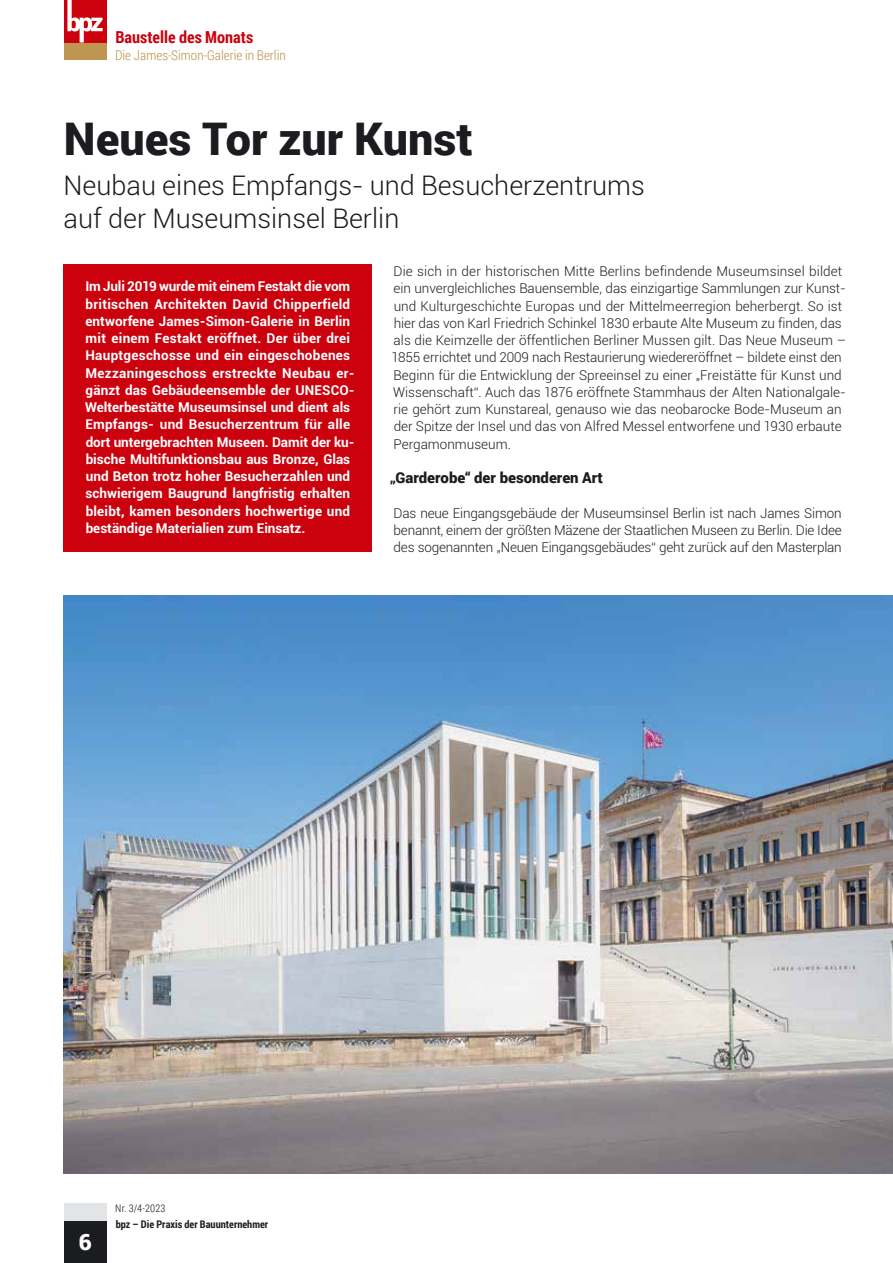
<style>
.page{position:relative;width:893px;height:1263px;background:#fff}
.page>*{position:absolute;margin:0;border:0;box-sizing:border-box;transform-origin:0 0}
.t1{font:900 45px "Roboto";color:#1b1c20}
.t2{font:300 27px/33px "Roboto";color:#1b1c20}
.t3{font:900 22.5px "Roboto";color:#fff}
.t4{font:700 16.5px "Roboto Condensed";color:#cb010e}
.t5{font:900 15px "Roboto";color:#1b1c20}
.t6{font:300 13.5px/17.2px "Roboto";color:#1b1c20}
.t7{font:700 13.5px/17.2px "Roboto";letter-spacing:.01em;color:#fff}
.t8{font:300 13.5px "Roboto Condensed";color:#be9551}
.t9{font:700 10.5px "Roboto Condensed";color:#1b1c20}
.t10{font:300 10.5px "Roboto Condensed";letter-spacing:.015em;color:#1b1c20}
</style>
<div class="page">
<img style="left:64px;top:595px;width:829px;height:578px">
<div style="left:64px;top:264px;width:308px;height:288px;background:#cb010e"></div>
<div style="left:64px;top:1220px;width:42px;height:43px;background:#1b1c20"></div>
<div style="left:64px;top:43px;width:42px;height:17px;background:#be9551"></div>
<div style="left:64px;top:0;width:42px;height:43px;background:#cb010e"></div>
<svg style="left:67px;top:0;width:36px;height:43px"></svg>
<div style="left:64px;top:1203px;width:42px;height:17px;background:#e3e4e6"></div>
<p class="t4" style="left:115px;top:25px;width:139px">Baustelle des Monats</p>
<p class="t8" style="left:115px;top:45px;width:172px">Die James-Simon-Galerie in Berlin</p>
<h1 class="t1" style="left:64px;top:107px;width:410px">Neues Tor zur Kunst</h1>
<h2 class="t2" style="left:64px;top:168px;width:583px">Neubau eines Empfangs- und Besucherzentrums auf der Museumsinsel Berlin</h2>
<p class="t7" style="left:85px;top:277px;width:271px">Im Juli 2019 wurde mit einem Festakt die vom britischen Architekten David Chipperfield entworfene James-Simon-Galerie in Berlin mit einem Festakt eröffnet. Der über drei Hauptgeschosse und ein eingeschobenes Mezzaningeschoss erstreckte Neubau er&shy;gänzt das Gebäudeensemble der UNESCO-Welterbestätte Museumsinsel und dient als Empfangs- und Besucherzentrum für alle dort untergebrachten Museen. Damit der ku&shy;bische Multifunktionsbau aus Bronze, Glas und Beton trotz hoher Besucherzahlen und schwierigem Baugrund langfristig erhalten bleibt, kamen besonders hochwertige und beständige Materialien zum Einsatz.</p>
<p class="t6" style="left:391px;top:262px;width:456px">Die sich in der historischen Mitte Berlins befindende Museumsinsel bildet ein unvergleichliches Bauensemble, das einzigartige Sammlungen zur Kunst&shy;und Kulturgeschichte Europas und der Mittelmeerregion beherbergt. So ist hier das von Karl Friedrich Schinkel 1830 erbaute Alte Museum zu finden, das als die Keimzelle der öffentlichen Berliner Mussen gilt. Das Neue Museum – 1855 errichtet und 2009 nach Restaurierung wiedereröffnet – bildete einst den Beginn für die Entwicklung der Spreeinsel zu einer „Freistätte für Kunst und Wissenschaft“. Auch das 1876 eröffnete Stammhaus der Alten Nationalgale&shy;rie gehört zum Kunstareal, genauso wie das neobarocke Bode-Museum an der Spitze der Insel und das von Alfred Messel entworfene und 1930 erbaute Pergamonmuseum.</p>
<p class="t5" style="left:390px;top:467px;width:214px">„Garderobe“ der besonderen Art</p>
<p class="t6" style="left:393px;top:504px;width:450px;text-align:justify">Das neue Eingangsgebäude der Museumsinsel Berlin ist nach James Simon benannt, einem der größten Mäzene der Staatlichen Museen zu Berlin. Die Idee des sogenannten „Neuen Eingangsgebäudes“ geht zurück auf den Masterplan</p>
<h3 class="t3" style="left:79px;top:1226px;width:15px">6</h3>
<p class="t10" style="left:115px;top:1201px;width:52px">Nr. 3/4-2023</p>
<p class="t9" style="left:116px;top:1217px;width:154px">bpz – Die Praxis der Bauunternehmer</p>
</div>
